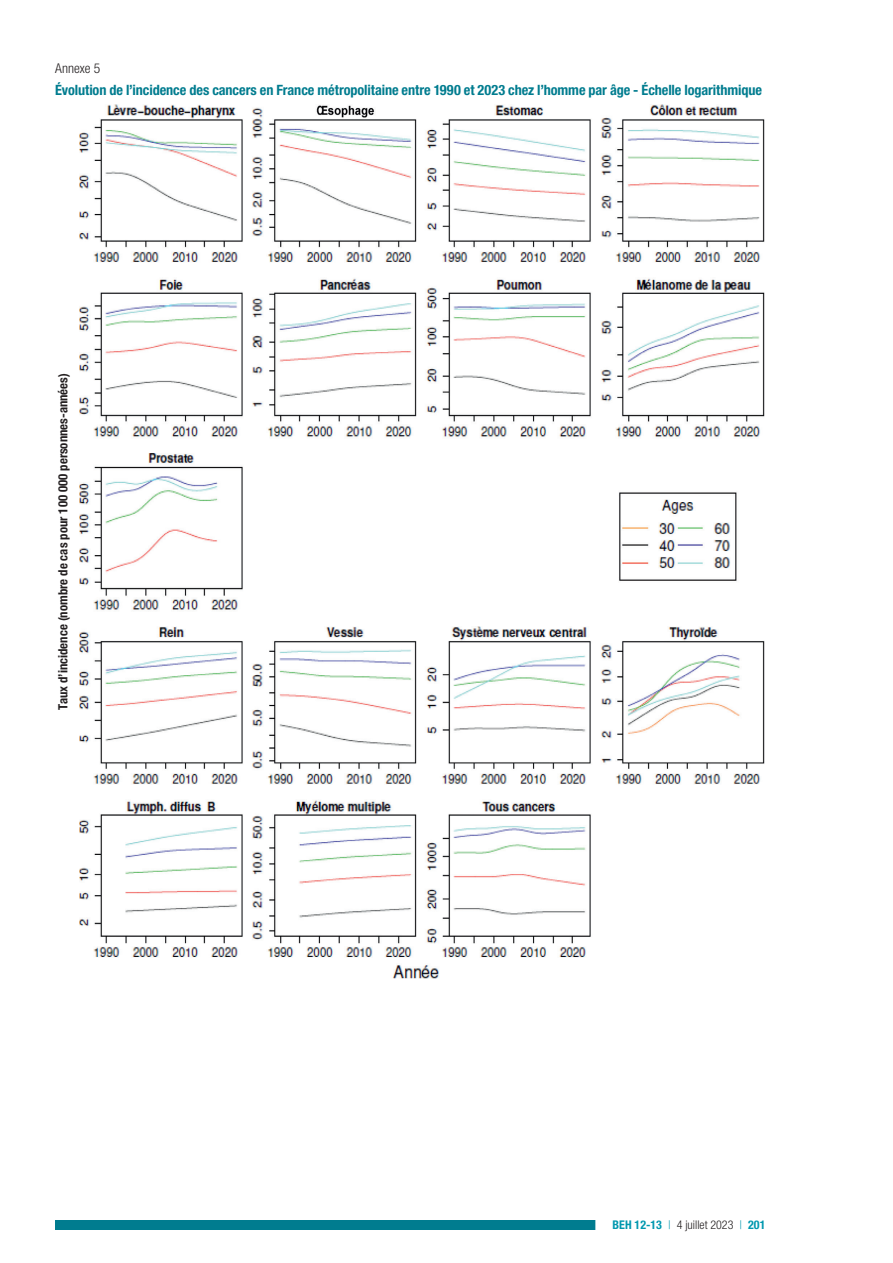
<style>
.page{position:relative;width:893px;height:1263px;background:#fff}
.page>*{position:absolute;margin:0;border:0;box-sizing:border-box;transform-origin:0 0}
.t1{font:700 condensed 14.25px "Helvetica Neue LT Std";letter-spacing:-.005em;color:#007c8f}
.t2{font:300 condensed 13.5px "Helvetica Neue LT Std";color:#231f20}
.t3{font:700 condensed 12.75px "Helvetica Neue LT Std";color:#231f20}
.t4{font:300 condensed 12px "Helvetica Neue LT Std";color:#231f20}
.s1{font-weight:700;color:#0098af}
.s2{color:#0098af}
</style>
<div class="page">
<div style="left:55px;top:1220px;width:596px;height:10px;background:#007c8f"></div>
<div style="left:595px;top:1219px;width:188px;height:12px;background:#fff"></div>
<img style="left:79px;top:105px;width:685px;height:873px">
<p class="t2" style="left:55px;top:61px;width:46px">Annexe 5</p>
<p class="t1" style="left:55px;top:81px;width:708px">Évolution de l’incidence des cancers en France métropolitaine entre 1990 et 2023 chez l’homme par âge - Échelle logarithmique</p>
<p class="t3" style="left:55px;top:710px;width:338px;rotate:-90deg">Taux d’incidence (nombre de cas pour 100 000 personnes-années)</p>
<p class="t4" style="left:613px;top:1218px;width:154px"><span class="s1">BEH 12-13</span> <span class="s2">|</span> 4 juillet 2023 <span class="s2">|</span> <span class="s1">201</span></p>
</div>
